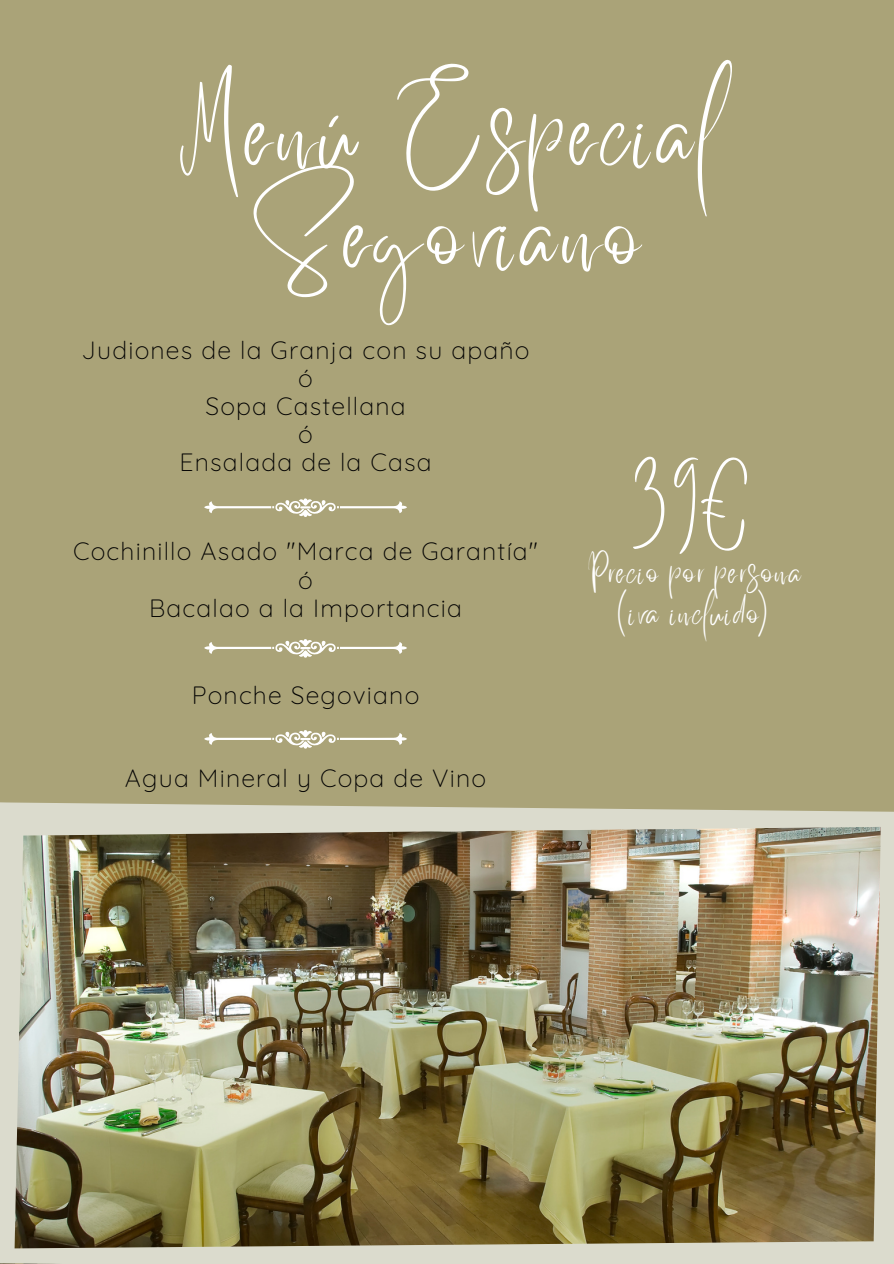
<style>
.page{position:relative;width:894px;height:1264px;background:#fff}
.page>*{position:absolute;margin:0;border:0;box-sizing:border-box;transform-origin:0 0}
.t1{font:81.45px/102.3px "Better Saturday";letter-spacing:.065em;color:#fff;text-align:center}
.t2{font:58.95px "Better Saturday";color:#fff}
.t3{font:27.45px "Better Saturday";letter-spacing:.065em;color:#fff}
.t4{font:300 24.9px "Quicksand";letter-spacing:.045em;color:#000}
</style>
<div class="page">
<div style="left:0;top:0;width:893px;height:1263px;background:#aaa378"></div>
<svg style="left:204px;top:498px;width:202px;height:19px"></svg>
<svg style="left:204px;top:639px;width:202px;height:19px"></svg>
<svg style="left:204px;top:730px;width:202px;height:19px"></svg>
<img style="left:0;top:802px;width:893px;height:461px">
<p class="t1" style="left:178px;top:115px;width:539px">Menú Especial<br>Segoviano</p>
<p class="t4" style="left:82px;top:334px;width:449px">Judiones de la Granja con su apaño</p>
<p class="t4" style="left:298px;top:362px;width:16px">ó</p>
<p class="t4" style="left:205px;top:390px;width:202px">Sopa Castellana</p>
<p class="t4" style="left:298px;top:418px;width:16px">ó</p>
<p class="t4" style="left:179px;top:446px;width:254px">Ensalada de la Casa</p>
<p class="t4" style="left:73px;top:535px;width:466px">Cochinillo Asado "Marca de Garantía"</p>
<p class="t4" style="left:298px;top:563px;width:16px">ó</p>
<p class="t4" style="left:149px;top:592px;width:314px">Bacalao a la Importancia</p>
<p class="t4" style="left:192px;top:679px;width:229px">Ponche Segoviano</p>
<p class="t4" style="left:125px;top:762px;width:362px">Agua Mineral y Copa de Vino</p>
<p class="t2" style="left:631px;top:495px;width:126px">39€</p>
<p class="t3" style="left:587px;top:567px;width:215px">Precio por persona</p>
<p class="t3" style="left:617px;top:608px;width:156px">(iva incluido)</p>
</div>
